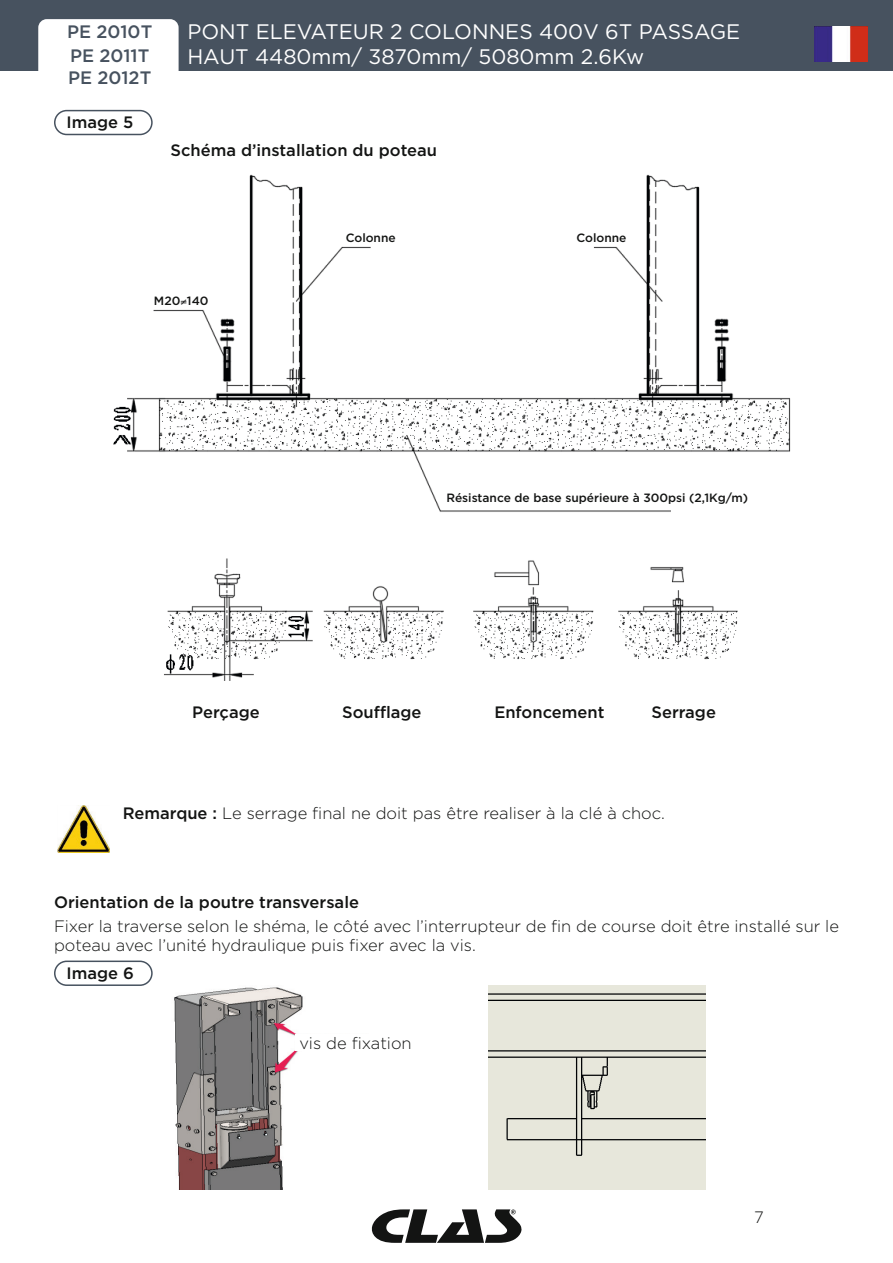
<style>
.page{position:relative;width:893px;height:1263px;background:#fff}
.page>*{position:absolute;margin:0;border:0;box-sizing:border-box;transform-origin:0 0}
.t1{font:21px/25.5px "Gotham";color:#fff}
.t2{font:500 18px "Gotham";color:#47525f}
.t3{font:300 16.5px/19.5px "Gotham";color:#131413}
.t4{font:500 16.5px "Gotham";color:#131413}
.t5{font:500 12px "Gotham";color:#131413}
.s1{font-weight:500}
</style>
<div class="page">
<div style="left:0;top:0;width:893px;height:71px;background:#47525f"></div>
<div style="left:38px;top:19px;width:141px;height:70px;background:#fff;border-radius:9px"></div>
<img style="left:814px;top:26px;width:53px;height:35px">
<svg style="left:371px;top:1209px;width:151px;height:34px"></svg>
<img style="left:113px;top:174px;width:678px;height:338px">
<img style="left:164px;top:558px;width:574px;height:123px">
<img style="left:57px;top:805px;width:53px;height:47px">
<img style="left:174px;top:987px;width:129px;height:202px">
<img style="left:489px;top:986px;width:216px;height:203px">
<div style="left:54px;top:110px;width:99px;height:25px;border:2px solid #47525f;border-radius:12px"></div>
<div style="left:344px;top:226px;width:52px;height:19px;background:#fff"></div>
<div style="left:575px;top:226px;width:52px;height:19px;background:#fff"></div>
<div style="left:152px;top:289px;width:52px;height:19px;background:#fff"></div>
<div style="left:442px;top:489px;width:242px;height:20px;background:#fff"></div>
<div style="left:54px;top:960px;width:99px;height:26px;border:2px solid #47525f;border-radius:12px"></div>
<div style="left:295px;top:1034px;width:73px;height:16px;background:#fff"></div>
<p class="t2" style="left:67px;top:20px;width:87px">PE 2010T</p>
<p class="t2" style="left:70px;top:44px;width:81px">PE 2011T</p>
<p class="t2" style="left:68px;top:66px;width:85px">PE 2012T</p>
<p class="t4" style="left:67px;top:111px;width:68px">Image 5</p>
<p class="t1" style="left:187px;top:18px;width:554px">PONT ELEVATEUR 2 COLONNES 400V 6T PASSAGE<br>HAUT 4480mm/ 3870mm/ 5080mm 2.6Kw</p>
<p class="t4" style="left:171px;top:140px;width:268px">Schéma d’installation du poteau</p>
<p class="t5" style="left:346px;top:230px;width:52px">Colonne</p>
<p class="t5" style="left:576px;top:230px;width:52px">Colonne</p>
<p class="t5" style="left:154px;top:293px;width:56px">M20≠140</p>
<p class="t5" style="left:446px;top:490px;width:303px">Résistance de base supérieure à 300psi (2,1Kg/m)</p>
<p class="t4" style="left:192px;top:701px;width:69px">Perçage</p>
<p class="t4" style="left:342px;top:701px;width:81px">Soufflage</p>
<p class="t4" style="left:494px;top:701px;width:112px">Enfoncement</p>
<p class="t4" style="left:651px;top:701px;width:66px">Serrage</p>
<p class="t3" style="left:123px;top:803px;width:544px"><span class="s1">Remarque :</span> Le serrage final ne doit pas être realiser à la clé à choc.</p>
<p class="t4" style="left:54px;top:892px;width:306px">Orientation de la poutre transversale</p>
<p class="t3" style="left:54px;top:916px;width:786px">Fixer la traverse selon le shéma, le côté avec l’interrupteur de fin de course doit être installé sur le poteau avec l’unité hydraulique puis fixer avec la vis.</p>
<p class="t4" style="left:67px;top:962px;width:69px">Image 6</p>
<p class="t3" style="left:299px;top:1033px;width:114px">vis de fixation</p>
<p class="t3" style="left:754px;top:1206px;width:11px">7</p>
</div>
